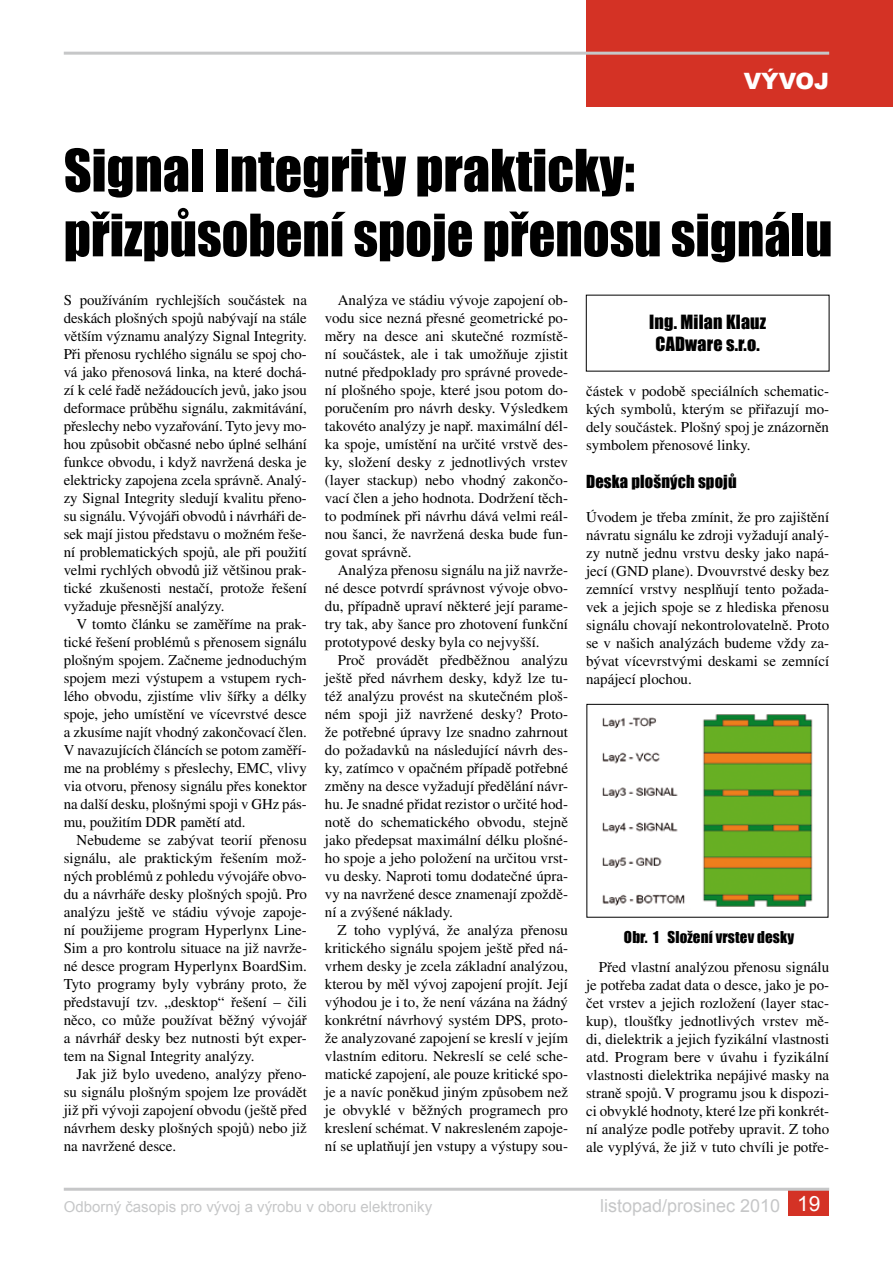
<style>
.page{position:relative;width:893px;height:1263px;background:#fff}
.page>*{position:absolute;margin:0;border:0;box-sizing:border-box;transform-origin:0 0}
.t1{font:54px/64.8px "Impact";color:#000}
.t2{font:900 22.5px "Arial";color:#fff}
.t3{font:18px/21.6px "Impact";letter-spacing:.01em;color:#000;text-align:center}
.t4{font:18px "Arial";color:#c6c7c8}
.t5{font:16.5px "Impact";letter-spacing:.01em;color:#000}
.t6{font:15px/18px "Times CE";color:#000;text-align:justify}
.t7{font:15px "Arial";color:#c6c7c8}
.t8{font:15px "Impact";letter-spacing:.01em;color:#000}
.s1{font-size:21px;color:#fff}
</style>
<div class="page">
<div style="left:586px;top:0;width:307px;height:106px;background:#d43225"></div>
<hr style="left:64px;top:52px;width:765px;height:3px;background:#c6c7c8">
<div style="left:788px;top:1189px;width:41px;height:27px;background:#d43225"></div>
<hr style="left:64px;top:1188px;width:765px;height:3px;background:#c6c7c8">
<img style="left:602px;top:714px;width:211px;height:193px">
<h2 class="t2" style="left:744px;top:64px;width:87px">VÝVOJ</h2>
<h1 class="t1" style="left:64px;top:137px;width:770px">Signal Integrity prakticky: přizpůsobení spoje přenosu signálu</h1>
<p class="t6" style="left:64px;top:291px;width:245px">S používáním rychlejších součástek na deskách plošných spojů nabývají na stále větším významu analýzy Signal Integrity.<br>Při přenosu rychlého signálu se spoj cho&shy;vá jako přenosová linka, na které dochá&shy;zí k celé řadě nežádoucích jevů, jako jsou deformace průběhu signálu, zakmitávání, přeslechy nebo vyzařování. Tyto jevy mo&shy;hou způsobit občasné nebo úplné selhání funkce obvodu, i když navržená deska je elektricky zapojena zcela správně. Analý&shy;zy Signal Integrity sledují kvalitu přeno&shy;su signálu. Vývojáři obvodů i návrháři de&shy;sek mají jistou představu o možném řeše&shy;ní problematických spojů, ale při použití velmi rychlých obvodů již většinou prak&shy;tické zkušenosti nestačí, protože řešení vyžaduje přesnější analýzy.</p>
<p class="t6" style="left:64px;top:615px;width:245px;text-indent:13px">V tomto článku se zaměříme na prak&shy;tické řešení problémů s přenosem signálu plošným spojem. Začneme jednoduchým spojem mezi výstupem a vstupem rych&shy;lého obvodu, zjistíme vliv šířky a délky spoje, jeho umístění ve vícevrstvé desce a zkusíme najít vhodný zakončovací člen.<br>V navazujících článcích se potom zaměří&shy;me na problémy s přeslechy, EMC, vlivy via otvoru, přenosy signálu přes konektor na další desku, plošnými spoji v GHz pás&shy;mu, použitím DDR pamětí atd.</p>
<p class="t6" style="left:64px;top:831px;width:245px;text-indent:13px">Nebudeme se zabývat teorií přenosu signálu, ale praktickým řešením mož&shy;ných problémů z pohledu vývojáře obvo&shy;du a návrháře desky plošných spojů. Pro analýzu ještě ve stádiu vývoje zapoje&shy;ní použijeme program Hyperlynx Line-Sim a pro kontrolu situace na již navrže&shy;né desce program Hyperlynx BoardSim.<br>Tyto programy byly vybrány proto, že představují tzv. „desktop“ řešení – čili něco, co může používat běžný vývojář a návrhář desky bez nutnosti být exper&shy;tem na Signal Integrity analýzy.</p>
<p class="t6" style="left:64px;top:1065px;width:245px;text-indent:13px">Jak již bylo uvedeno, analýzy přeno&shy;su signálu plošným spojem lze provádět již při vývoji zapojení obvodu (ještě před návrhem desky plošných spojů) nebo již na navržené desce.</p>
<p class="t6" style="left:325px;top:291px;width:245px;text-indent:13px">Analýza ve stádiu vývoje zapojení ob&shy;vodu sice nezná přesné geometrické po&shy;měry na desce ani skutečné rozmístě&shy;ní součástek, ale i tak umožňuje zjistit nutné předpoklady pro správné provede&shy;ní plošného spoje, které jsou potom do&shy;poručením pro návrh desky. Výsledkem takovéto analýzy je např. maximální dél&shy;ka spoje, umístění na určité vrstvě des&shy;ky, složení desky z jednotlivých vrstev (layer stackup) nebo vhodný zakončo&shy;vací člen a jeho hodnota. Dodržení těch&shy;to podmínek při návrhu dává velmi reál&shy;nou šanci, že navržená deska bude fun&shy;govat správně.</p>
<p class="t6" style="left:325px;top:561px;width:245px;text-indent:13px">Analýza přenosu signálu na již navrže&shy;né desce potvrdí správnost vývoje obvo&shy;du, případně upraví některé její parame&shy;try tak, aby šance pro zhotovení funkční prototypové desky byla co nejvyšší.</p>
<p class="t6" style="left:325px;top:651px;width:245px;text-indent:13px">Proč provádět předběžnou analýzu ještě před návrhem desky, když lze tu&shy;též analýzu provést na skutečném ploš&shy;ném spoji již navržené desky? Proto&shy;že potřebné úpravy lze snadno zahrnout do požadavků na následující návrh des&shy;ky, zatímco v opačném případě potřebné změny na desce vyžadují předělání návr&shy;hu. Je snadné přidat rezistor o určité hod&shy;notě do schematického obvodu, stejně jako předepsat maximální délku plošné&shy;ho spoje a jeho položení na určitou vrst&shy;vu desky. Naproti tomu dodatečné úpra&shy;vy na navržené desce znamenají zpoždě&shy;ní a zvýšené náklady.</p>
<p class="t6" style="left:325px;top:921px;width:245px;text-indent:13px">Z toho vyplývá, že analýza přenosu kritického signálu spojem ještě před ná&shy;vrhem desky je zcela základní analýzou, kterou by měl vývoj zapojení projít. Její výhodou je i to, že není vázána na žádný konkrétní návrhový systém DPS, proto&shy;že analyzované zapojení se kreslí v jejím vlastním editoru. Nekreslí se celé sche&shy;matické zapojení, ale pouze kritické spo&shy;je a navíc poněkud jiným způsobem než je obvyklé v běžných programech pro kreslení schémat. V nakresleném zapoje&shy;ní se uplatňují jen vstupy a výstupy sou-</p>
<p class="t7" style="left:64px;top:1197px;width:370px">Odborný časopis pro vývoj a výrobu v oboru elektroniky</p>
<p class="t3" style="left:649px;top:311px;width:118px">Ing. Milan Klauz<br>CADware s.r.o.</p>
<p class="t6" style="left:586px;top:382px;width:245px">částek v podobě speciálních schematic&shy;kých symbolů, kterým se přiřazují mo&shy;dely součástek. Plošný spoj je znázorněn symbolem přenosové linky.</p>
<p class="t5" style="left:586px;top:468px;width:152px">Deska plošných spojů</p>
<p class="t6" style="left:586px;top:508px;width:245px">Úvodem je třeba zmínit, že pro zajištění návratu signálu ke zdroji vyžadují analý&shy;zy nutně jednu vrstvu desky jako napá&shy;jecí (GND plane). Dvouvrstvé desky bez zemnící vrstvy nesplňují tento požada&shy;vek a jejich spoje se z hlediska přenosu signálu chovají nekontrolovatelně. Proto se v našich analýzách budeme vždy za&shy;bývat vícevrstvými deskami se zemnící napájecí plochou.</p>
<p class="t8" style="left:624px;top:925px;width:172px">Obr. 1 Složení vrstev desky</p>
<p class="t6" style="left:586px;top:958px;width:245px;text-indent:13px">Před vlastní analýzou přenosu signálu je potřeba zadat data o desce, jako je po&shy;čet vrstev a jejich rozložení (layer stac&shy;kup), tloušťky jednotlivých vrstev mě&shy;di, dielektrik a jejich fyzikální vlastnosti atd. Program bere v úvahu i fyzikální vlastnosti dielektrika nepájivé masky na straně spojů. V programu jsou k dispozi&shy;ci obvyklé hodnoty, které lze při konkrét&shy;ní analýze podle potřeby upravit. Z toho ale vyplývá, že již v tuto chvíli je potře-</p>
<p class="t4" style="left:600px;top:1194px;width:222px">listopad/prosinec 2010 <span class="s1">19</span></p>
</div>
